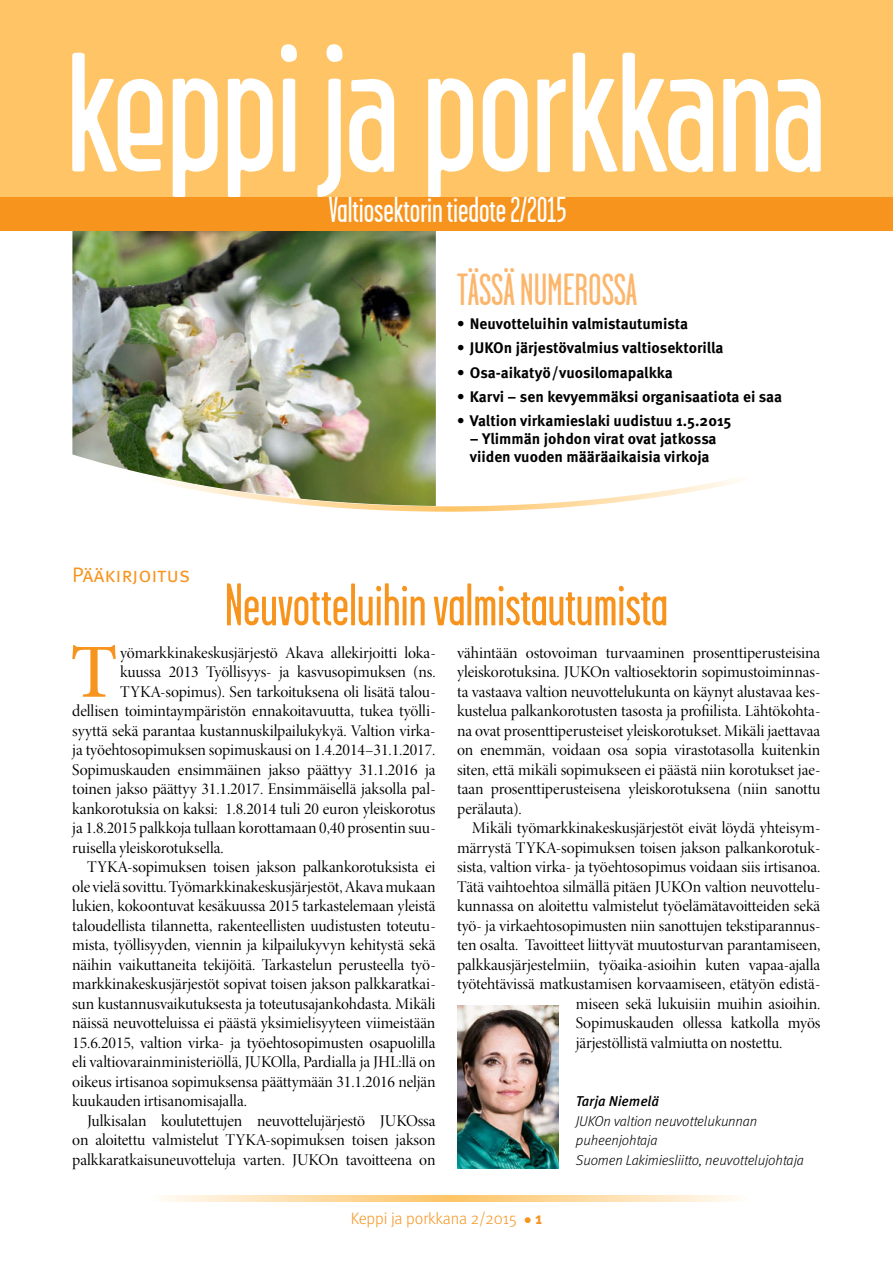
<style>
.page{position:relative;width:893px;height:1263px;background:#fff}
.page>*{position:absolute;margin:0;border:0;box-sizing:border-box;transform-origin:0 0}
.leipis_10_12_ANF3{font:500 76.5px "Minion Pro";color:#f7941e}
.ots_1{font:60px "Garage Gothic";letter-spacing:-.005em;color:#f7941e}
.ots_2{font:45px "Garage Gothic";letter-spacing:-.005em;color:#fcb66c}
.leipis_11_13{font:36px "Garage Gothic";letter-spacing:-.005em;color:#fff}
.leipis_11_13-2{font:21px "Meta OT";letter-spacing:-.005em;color:#f7941e}
.leipis_11_13-3{font:16.5px/19.5px "Minion Pro Disp";letter-spacing:-.005em;color:#000;text-align:justify}
.leipis_10_12_ANF3-2{font:16.5px "Minion Pro Disp";letter-spacing:-.005em;color:#000}
.leipis_10_12_EI_SIS{font:300 16.5px "Meta OT";letter-spacing:-.005em;color:#f7941e}
.sislu_met_10_12_EI_S{font:700 15.3px/18px "Meta OT";color:#000}
.kirjoittaja_TIED{font:italic 300 14.25px/19.5px "Meta OT";letter-spacing:-.005em;color:#000}
.kirjoittaja_NIMI{font:italic 500 14.25px "Meta OT";letter-spacing:-.005em;color:#000}
.s1{font-weight:700}
</style>
<div class="page">
<svg style="left:162px;top:1196px;width:576px;height:5px;background:#fedeab"></svg>
<img style="left:72px;top:231px;width:364px;height:224px">
<div style="left:0;top:0;width:893px;height:197px;background:#fec465"></div>
<svg style="left:280px;top:44px;width:17px;height:128px"></svg>
<svg style="left:317px;top:44px;width:26px;height:153px"></svg>
<svg style="left:428px;top:78px;width:45px;height:119px"></svg>
<svg style="left:483px;top:78px;width:45px;height:94px"></svg>
<svg style="left:537px;top:79px;width:29px;height:93px"></svg>
<svg style="left:723px;top:79px;width:45px;height:93px"></svg>
<svg style="left:228px;top:78px;width:45px;height:119px"></svg>
<svg style="left:173px;top:78px;width:45px;height:119px"></svg>
<svg style="left:349px;top:79px;width:45px;height:93px"></svg>
<svg style="left:573px;top:53px;width:140px;height:119px"></svg>
<svg style="left:776px;top:79px;width:45px;height:93px"></svg>
<svg style="left:72px;top:53px;width:91px;height:119px"></svg>
<div style="left:0;top:197px;width:893px;height:34px;background:#f7941e"></div>
<svg style="left:74px;top:455px;width:665px;height:57px"></svg>
<img style="left:457px;top:1006px;width:102px;height:162px">
<p class="leipis_11_13" style="left:329px;top:191px;width:239px">Valtiosektorin tiedote 2/2015</p>
<p class="ots_2" style="left:457px;top:266px;width:182px">TÄSSÄ NUMEROSSA</p>
<p class="sislu_met_10_12_EI_S" style="left:457px;top:315px;width:233px">• Neuvotteluihin valmistautumista</p>
<p class="sislu_met_10_12_EI_S" style="left:457px;top:339px;width:268px">• JUKOn järjestövalmius valtiosektorilla</p>
<p class="sislu_met_10_12_EI_S" style="left:457px;top:363px;width:217px">• Osa-aikatyö/vuosilomapalkka</p>
<p class="sislu_met_10_12_EI_S" style="left:457px;top:388px;width:327px">• Karvi – sen kevyemmäksi organisaatiota ei saa</p>
<p class="sislu_met_10_12_EI_S" style="left:457px;top:412px;width:276px">• Valtion virkamieslaki uudistuu 1.5.2015</p>
<p class="sislu_met_10_12_EI_S" style="left:470px;top:430px;width:248px">– Ylimmän johdon virat ovat jatkossa viiden vuoden määräaikaisia virkoja</p>
<p class="leipis_11_13-2" style="left:72px;top:562px;width:120px">Pääkirjoitus</p>
<p class="ots_1" style="left:225px;top:574px;width:445px">Neuvotteluihin valmistautumista</p>
<p class="leipis_10_12_ANF3" style="left:70px;top:626px;width:49px">T</p>
<p class="leipis_10_12_ANF3-2" style="left:120px;top:643px;width:317px">yömarkkinakeskusjärjestö Akava allekirjoitti loka-</p>
<p class="leipis_10_12_ANF3-2" style="left:120px;top:662px;width:317px">kuussa 2013 Työllisyys- ja kasvusopimuksen (ns.</p>
<p class="leipis_10_12_ANF3-2" style="left:120px;top:682px;width:317px">TYKA-sopimus). Sen tarkoituksena oli lisätä talou-</p>
<p class="leipis_10_12_ANF3-2" style="left:72px;top:701px;width:365px">dellisen toimintaympäristön ennakoitavuutta, tukea työlli-</p>
<p class="leipis_10_12_ANF3-2" style="left:72px;top:721px;width:365px">syyttä sekä parantaa kustannuskilpailukykyä. Valtion virka-</p>
<p class="leipis_10_12_ANF3-2" style="left:72px;top:740px;width:365px">ja työehtosopimuksen sopimuskausi on 1.4.2014–31.1.2017.</p>
<p class="leipis_10_12_ANF3-2" style="left:72px;top:760px;width:365px">Sopimuskauden ensimmäinen jakso päättyy 31.1.2016 ja</p>
<p class="leipis_10_12_ANF3-2" style="left:72px;top:779px;width:365px">toinen jakso päättyy 31.1.2017. Ensimmäisellä jaksolla pal-</p>
<p class="leipis_10_12_ANF3-2" style="left:72px;top:799px;width:365px">kankorotuksia on kaksi: 1.8.2014 tuli 20 euron yleiskorotus</p>
<p class="leipis_10_12_ANF3-2" style="left:72px;top:818px;width:365px">ja 1.8.2015 palkkoja tullaan korottamaan 0,40 prosentin suu-</p>
<p class="leipis_10_12_ANF3-2" style="left:72px;top:838px;width:153px">ruisella yleiskorotuksella.</p>
<p class="leipis_11_13-3" style="left:72px;top:858px;width:365px;text-indent:15px">TYKA-sopimuksen toisen jakson palkankorotuksista ei ole vielä sovittu. Työmarkkinakeskusjärjestöt, Akava mukaan lukien, kokoontuvat kesäkuussa 2015 tarkastelemaan yleistä taloudellista tilannetta, rakenteellisten uudistusten toteutu&shy;mista, työllisyyden, viennin ja kilpailukyvyn kehitystä sekä näihin vaikuttaneita tekijöitä. Tarkastelun perusteella työ&shy;markkinakeskusjärjestöt sopivat toisen jakson palkkaratkai&shy;sun kustannusvaikutuksesta ja toteutusajankohdasta. Mikäli näissä neuvotteluissa ei päästä yksimielisyyteen viimeistään 15.6.2015, valtion virka- ja työehtosopimusten osapuolilla eli valtiovarainministeriöllä, JUKOlla, Pardialla ja JHL:llä on oikeus irtisanoa sopimuksensa päättymään 31.1.2016 neljän kuukauden irtisanomisajalla.</p>
<p class="leipis_11_13-3" style="left:72px;top:1111px;width:365px;text-indent:15px">Julkisalan koulutettujen neuvottelujärjestö JUKOssa on aloitettu valmistelut TYKA-sopimuksen toisen jakson palkkaratkaisuneuvotteluja varten. JUKOn tavoitteena on</p>
<p class="leipis_11_13-3" style="left:457px;top:643px;width:365px">vähintään ostovoiman turvaaminen prosenttiperusteisina yleiskorotuksina. JUKOn valtiosektorin sopimustoiminnas&shy;ta vastaava valtion neuvottelukunta on käynyt alustavaa kes&shy;kustelua palkankorotusten tasosta ja profiilista. Lähtökohta&shy;na ovat prosenttiperusteiset yleiskorotukset. Mikäli jaettavaa on enemmän, voidaan osa sopia virastotasolla kuitenkin siten, että mikäli sopimukseen ei päästä niin korotukset jae&shy;taan prosenttiperusteisena yleiskorotuksena (niin sanottu perälauta).</p>
<p class="leipis_11_13-3" style="left:472px;top:819px;width:350px">Mikäli työmarkkinakeskusjärjestöt eivät löydä yhteisym-</p>
<p class="leipis_11_13-3" style="left:457px;top:838px;width:365px">märrystä TYKA-sopimuksen toisen jakson palkankorotuk-</p>
<p class="leipis_11_13-3" style="left:457px;top:858px;width:365px">sista, valtion virka- ja työehtosopimus voidaan siis irtisanoa.</p>
<p class="leipis_11_13-3" style="left:457px;top:877px;width:365px">Tätä vaihtoehtoa silmällä pitäen JUKOn valtion neuvottelu-</p>
<p class="leipis_11_13-3" style="left:457px;top:897px;width:365px">kunnassa on aloitettu valmistelut työelämätavoitteiden sekä</p>
<p class="leipis_11_13-3" style="left:457px;top:916px;width:365px">työ- ja virkaehtosopimusten niin sanottujen tekstiparannus-</p>
<p class="leipis_11_13-3" style="left:457px;top:936px;width:365px">ten osalta. Tavoitteet liittyvät muutosturvan parantamiseen,</p>
<p class="leipis_11_13-3" style="left:457px;top:955px;width:365px">palkkausjärjestelmiin, työaika-asioihin kuten vapaa-ajalla</p>
<p class="leipis_11_13-3" style="left:457px;top:975px;width:365px">työtehtävissä matkustamisen korvaamiseen, etätyön edistä-</p>
<p class="leipis_11_13-3" style="left:576px;top:994px;width:246px">miseen sekä lukuisiin muihin asioihin.</p>
<p class="leipis_11_13-3" style="left:576px;top:1014px;width:246px">Sopimuskauden ollessa katkolla myös</p>
<p class="leipis_11_13-3" style="left:576px;top:1033px;width:208px">järjestöllistä valmiutta on nostettu.</p>
<p class="kirjoittaja_NIMI" style="left:576px;top:1092px;width:85px">Tarja Niemelä</p>
<p class="kirjoittaja_TIED" style="left:576px;top:1111px;width:183px">JUKOn valtion neuvottelukunnan puheenjohtaja</p>
<p class="kirjoittaja_TIED" style="left:576px;top:1150px;width:230px">Suomen Lakimiesliitto, neuvottelujohtaja</p>
<p class="leipis_10_12_EI_SIS" style="left:351px;top:1209px;width:193px">Keppi ja porkkana 2/2015 <span class="s1">• 1</span></p>
</div>
